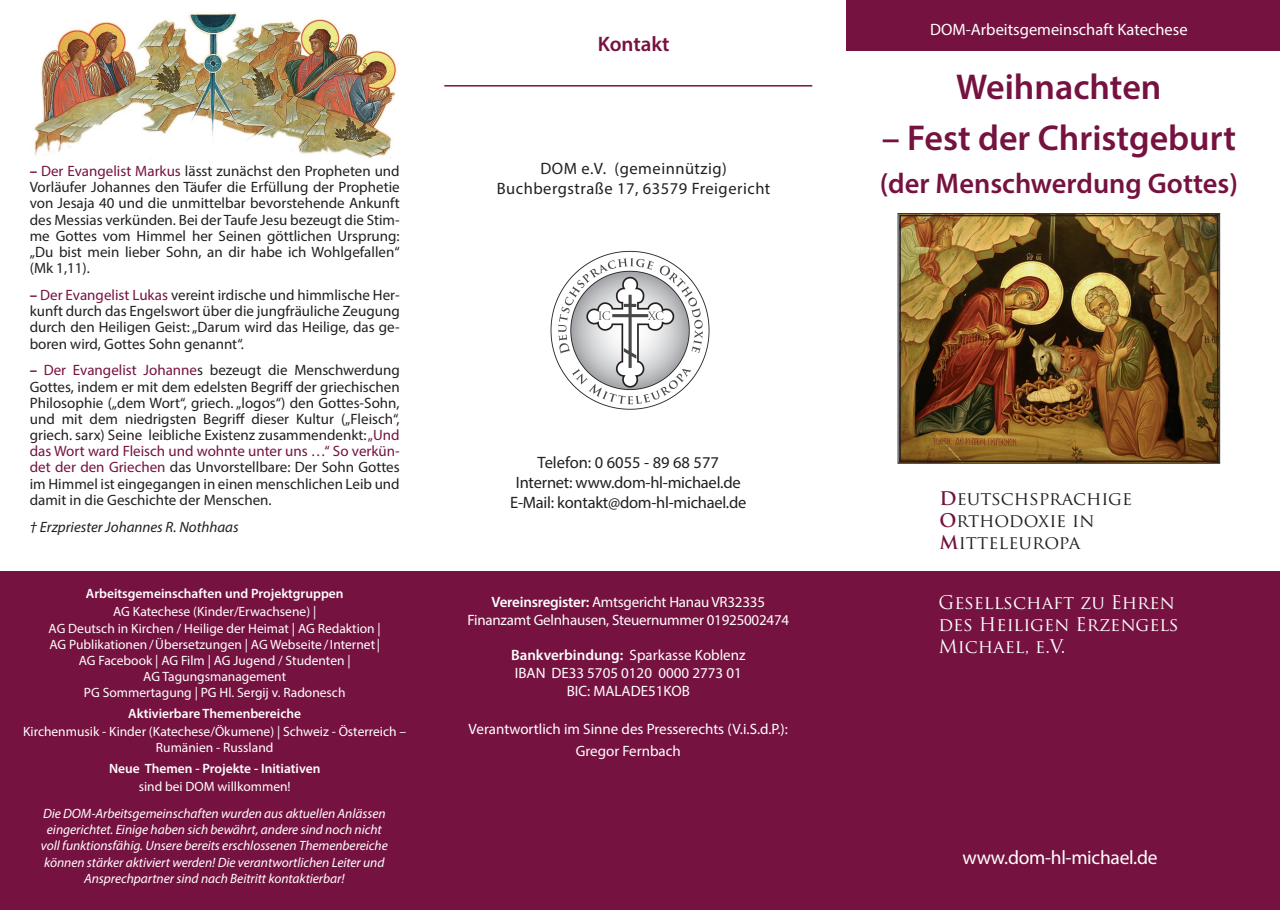
<style>
.page{position:relative;width:1280px;height:910px;background:#fff}
.page>*{position:absolute;margin:0;border:0;box-sizing:border-box;transform-origin:0 0}
.t1{font:600 36px "Myriad Pro";color:#761240}
.t2{font:600 28.5px "Myriad Pro";color:#761240}
.t3{font:600 21px "Myriad Pro";color:#761240}
.t4{font:19.5px "Myriad Pro";letter-spacing:-.015em;color:#fff}
.t5{font:18.3px/22px "Trajan Pro";color:#fff}
.t6{font:18.3px/22px "Trajan Pro";color:#231f20}
.t7{font:16.5px/19.8px "Myriad Pro";color:#231f20;text-align:center}
.t8{font:16.5px/19.8px "Myriad Pro";letter-spacing:.03em;color:#231f20;text-align:center}
.t9{font:16.5px "Myriad Pro";color:#fff}
.t10{font:15px/16.2px "Myriad Pro";color:#231f20;text-align:justify}
.t11{font:15px/18px "Myriad Pro";color:#fff;text-align:center}
.t12{font:italic 15px "Myriad Pro";color:#231f20}
.t13{font:13.5px/16.2px "Myriad Pro";color:#fff;text-align:center}
.t14{font:italic 13.5px/16.2px "Myriad Pro";letter-spacing:-.005em;color:#fff;text-align:center}
.t15{font:600 13.5px "Myriad Pro";color:#fff}
.s1{font-weight:700;color:#761240}
.s2{color:#761240}
.s3{font-weight:600}
</style>
<div class="page">
<div style="left:0;top:571px;width:846px;height:339px;background:#761240"></div>
<hr style="left:444px;top:85px;width:368px;height:2px;background:#761240">
<div style="left:842px;top:571px;width:438px;height:339px;background:#761240"></div>
<div style="left:846px;top:0;width:434px;height:50px;background:#761240"></div>
<img style="left:897px;top:213px;width:323px;height:251px">
<div style="left:899px;top:215px;width:319px;height:247px;border:2px solid #231f20"></div>
<img style="left:34px;top:13px;width:363px;height:145px">
<img style="left:551px;top:251px;width:159px;height:159px">
<p class="t10" style="left:30px;top:163px;width:371px"><span class="s1">–</span> <span class="s2">Der Evangelist Markus</span> lässt zunächst den Propheten und Vorläufer Johannes den Täufer die Erfüllung der Prophetie von Jesaja 40 und die unmittelbar bevorstehende Ankunft des Messias verkünden. Bei der Taufe Jesu bezeugt die Stim&shy;me Gottes vom Himmel her Seinen göttlichen Ursprung: „Du bist mein lieber Sohn, an dir habe ich Wohlgefallen“ (Mk 1,11).</p>
<p class="t10" style="left:30px;top:287px;width:371px"><span class="s1">–</span> <span class="s2">Der Evangelist Lukas</span> vereint irdische und himmlische Her&shy;kunft durch das Engelswort über die jungfräuliche Zeugung durch den Heiligen Geist: „Darum wird das Heilige, das ge&shy;boren wird, Gottes Sohn genannt“.</p>
<p class="t10" style="left:30px;top:362px;width:371px"><span class="s1">–</span> <span class="s2">Der Evangelist Johanne</span>s bezeugt die Menschwerdung Gottes, indem er mit dem edelsten Begriff der griechischen Philosophie („dem Wort“, griech. „logos“) den Gottes-Sohn, und mit dem niedrigsten Begriff dieser Kultur („Fleisch“, griech. sarx) Seine leibliche Existenz zusammendenkt: <span class="s2">„Und das Wort ward Fleisch und wohnte unter uns …“ So verkün&shy;det der den Griechen</span> das Unvorstellbare: Der Sohn Gottes im Himmel ist eingegangen in einen menschlichen Leib und damit in die Geschichte der Menschen.</p>
<p class="t12" style="left:30px;top:517px;width:210px">† Erzpriester Johannes R. Nothhaas</p>
<p class="t15" style="left:86px;top:585px;width:259px">Arbeitsgemeinschaften und Projektgruppen</p>
<p class="t13" style="left:49px;top:603px;width:334px">AG Katechese (Kinder/Erwachsene) |<br>AG Deutsch in Kirchen / Heilige der Heimat | AG Redaktion | AG Publikationen/Übersetzungen | AG Webseite/Internet| AG Facebook | AG Film | AG Jugend / Studenten |<br>AG Tagungsmanagement<br>PG Sommertagung | PG Hl. Sergij v. Radonesch</p>
<p class="t15" style="left:128px;top:705px;width:174px">Aktivierbare Themenbereiche</p>
<p class="t13" style="left:23px;top:723px;width:385px">Kirchenmusik - Kinder (Katechese/Ökumene) | Schweiz - Österreich –<br>Rumänien - Russland</p>
<p class="t15" style="left:109px;top:760px;width:213px">Neue Themen - Projekte - Initiativen</p>
<p class="t13" style="left:139px;top:778px;width:154px">sind bei DOM willkommen!</p>
<p class="t14" style="left:41px;top:805px;width:348px">Die DOM-Arbeitsgemeinschaften wurden aus aktuellen Anlässen eingerichtet. Einige haben sich bewährt, andere sind noch nicht voll funktionsfähig. Unsere bereits erschlossenen Themenbereiche können stärker aktiviert werden! Die verantwortlichen Leiter und Ansprechpartner sind nach Beitritt kontaktierbar!</p>
<h3 class="t3" style="left:598px;top:30px;width:73px">Kontakt</h3>
<p class="t8" style="left:497px;top:158px;width:275px">DOM e.V. (gemeinnützig)<br>Buchbergstraße 17, 63579 Freigericht</p>
<p class="t7" style="left:510px;top:453px;width:238px">Telefon: 0 6055 - 89 68 577<br>Internet: www.dom-hl-michael.de<br>E-Mail: kontakt@dom-hl-michael.de</p>
<p class="t11" style="left:467px;top:592px;width:323px"><span class="s3">Vereinsregister:</span> Amtsgericht Hanau VR32335<br>Finanzamt Gelnhausen, Steuernummer 01925002474</p>
<p class="t11" style="left:511px;top:645px;width:236px"><span class="s3">Bankverbindung:</span> Sparkasse Koblenz<br>IBAN DE33 5705 0120 0000 2773 01<br>BIC: MALADE51KOB</p>
<p class="t11" style="left:469px;top:717px;width:321px;line-height:22.2px">Verantwortlich im Sinne des Presserechts (V.i.S.d.P.):<br>Gregor Fernbach</p>
<p class="t9" style="left:930px;top:20px;width:259px">DOM-Arbeitsgemeinschaft Katechese</p>
<h1 class="t1" style="left:956px;top:64px;width:207px">Weihnachten</h1>
<h1 class="t1" style="left:882px;top:115px;width:356px">– Fest der Christgeburt</h1>
<h2 class="t2" style="left:880px;top:165px;width:360px">(der Menschwerdung Gottes)</h2>
<p class="t6" style="left:939px;top:487px;width:194px"><span class="s1">D</span>eutschsprachige<br><span class="s1">O</span>rthodoxie in<br><span class="s1">M</span>itteleuropa</p>
<p class="t5" style="left:938px;top:591px;width:242px">Gesellschaft zu Ehren des Heiligen Erzengels<br>Michael, e.V.</p>
<h3 class="t4" style="left:962px;top:845px;width:197px">www.dom-hl-michael.de</h3>
</div>
